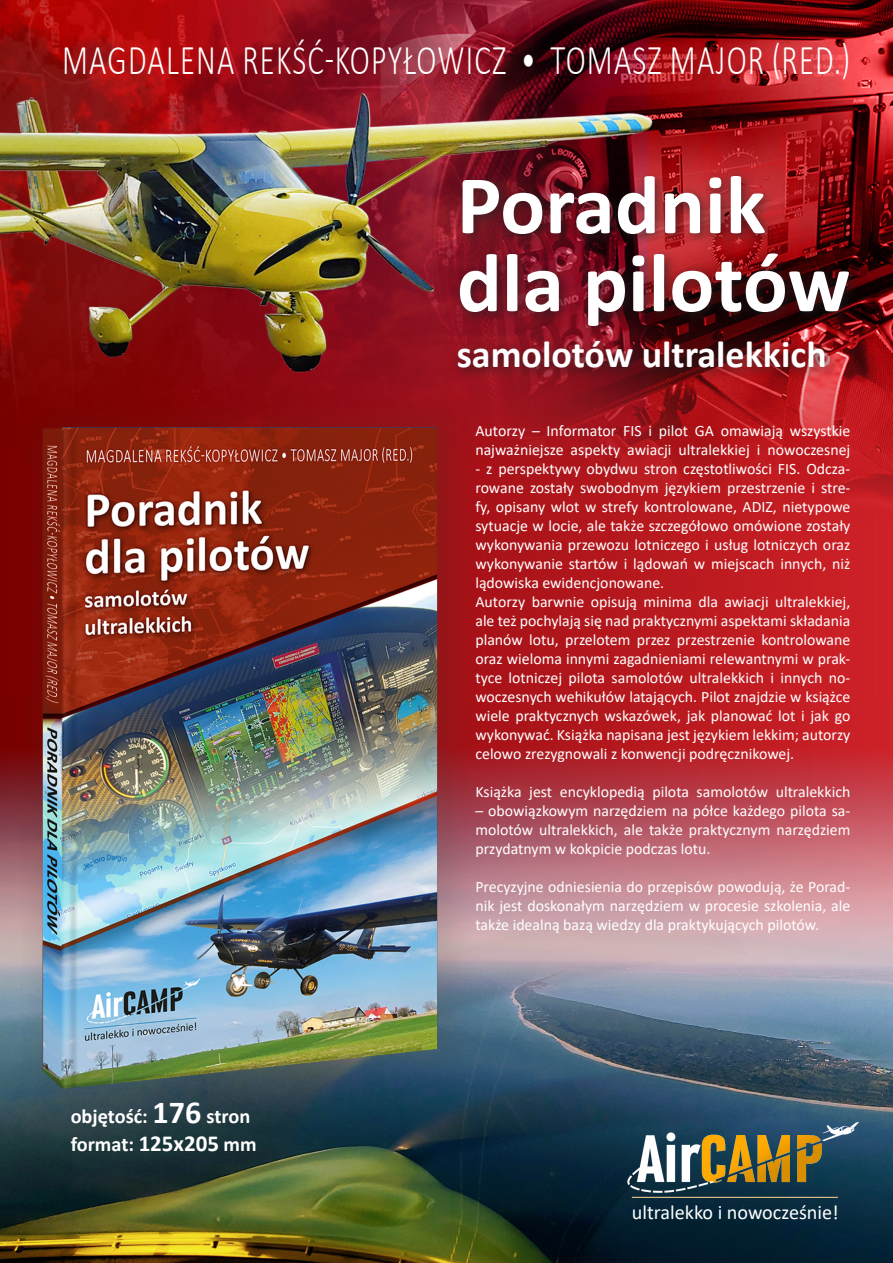
<style>
.page{position:relative;width:893px;height:1263px;background:#fff}
.page>*{position:absolute;margin:0;border:0;box-sizing:border-box;transform-origin:0 0}
.O_-_tytul{font:700 84px/78px "Calibri";color:#fff}
.O_-_tytul-2{font:300 42.6px "Calibri";letter-spacing:.04em;color:#fff;scale:.72 1}
.O_-_tytul-3{font:700 37.95px "Calibri";color:#fff}
.O_-_tytul-4{font:700 20.4px "Calibri";color:#fff}
.t1{font:20.25px "Calibri";color:#fff}
.t2{font:15.9px/19px "Calibri";color:#fff;text-align:justify}
.s1{font-size:32.1px}
.s2{font-size:22.95px}
</style>
<div class="page">
<svg style="left:0;top:531px;width:893px;height:168px"></svg>
<img style="left:0;top:699px;width:893px;height:564px">
<hr style="left:632px;top:1197px;width:206px;height:1px;background:#fed88f">
<img style="left:622px;top:1122px;width:237px;height:73px">
<img style="left:0;top:0;width:893px;height:531px">
<img style="left:21px;top:463px;width:579px;height:644px">
<div style="left:450px;top:168px;width:411px;height:213px;background:#231f20;opacity:.75"></div>
<img style="left:0;top:0;width:689px;height:463px">
<p class="O_-_tytul-2" style="left:62px;top:34px;width:1096px">MAGDALENA REKŚĆ-KOPYŁOWICZ • TOMASZ MAJOR (RED.)</p>
<p class="O_-_tytul" style="left:457px;top:165px;width:395px">Poradnik dla pilotów</p>
<p class="O_-_tytul-3" style="left:457px;top:328px;width:371px">samolotów ultralekkich</p>
<p class="O_-_tytul-4" style="left:71px;top:1102px;width:181px">objętość: <span class="s1">176</span> stron</p>
<p class="O_-_tytul-4" style="left:71px;top:1129px;width:187px">format: <span class="s2">125x205</span> mm</p>
<p class="t2" style="left:475px;top:420px;width:376px">Autorzy – Informator FIS i pilot GA omawiają wszystkie najważniejsze aspekty awiacji ultralekkiej i nowoczesnej</p>
<p class="t2" style="left:475px;top:459px;width:377px">- z perspektywy obydwu stron częstotliwości FIS. Odcza&shy;rowane zostały swobodnym językiem przestrzenie i stre&shy;fy, opisany wlot w strefy kontrolowane, ADIZ, nietypowe sytuacje w locie, ale także szczegółowo omówione zostały wykonywania przewozu lotniczego i usług lotniczych oraz wykonywanie startów i lądowań w miejscach innych, niż lądowiska ewidencjonowane.</p>
<p class="t2" style="left:475px;top:592px;width:377px">Autorzy barwnie opisują minima dla awiacji ultralekkiej, ale też pochylają się nad praktycznymi aspektami składania planów lotu, przelotem przez przestrzenie kontrolowane oraz wieloma innymi zagadnieniami relewantnymi w prak&shy;tyce lotniczej pilota samolotów ultralekkich i innych no&shy;woczesnych wehikułów latających. Pilot znajdzie w książce wiele praktycznych wskazówek, jak planować lot i jak go wykonywać. Książka napisana jest językiem lekkim; autorzy celowo zrezygnowali z konwencji podręcznikowej.</p>
<p class="t2" style="left:475px;top:782px;width:376px">Książka jest encyklopedią pilota samolotów ultralekkich</p>
<p class="t2" style="left:475px;top:801px;width:377px">– obowiązkowym narzędziem na półce każdego pilota sa&shy;molotów ultralekkich, ale także praktycznym narzędziem przydatnym w kokpicie podczas lotu.</p>
<p class="t2" style="left:475px;top:877px;width:377px">Precyzyjne odniesienia do przepisów powodują, że Porad&shy;nik jest doskonałym narzędziem w procesie szkolenia, ale także idealną bazą wiedzy dla praktykujących pilotów.</p>
<p class="t1" style="left:632px;top:1198px;width:208px">ultralekko i nowocześnie!</p>
</div>
